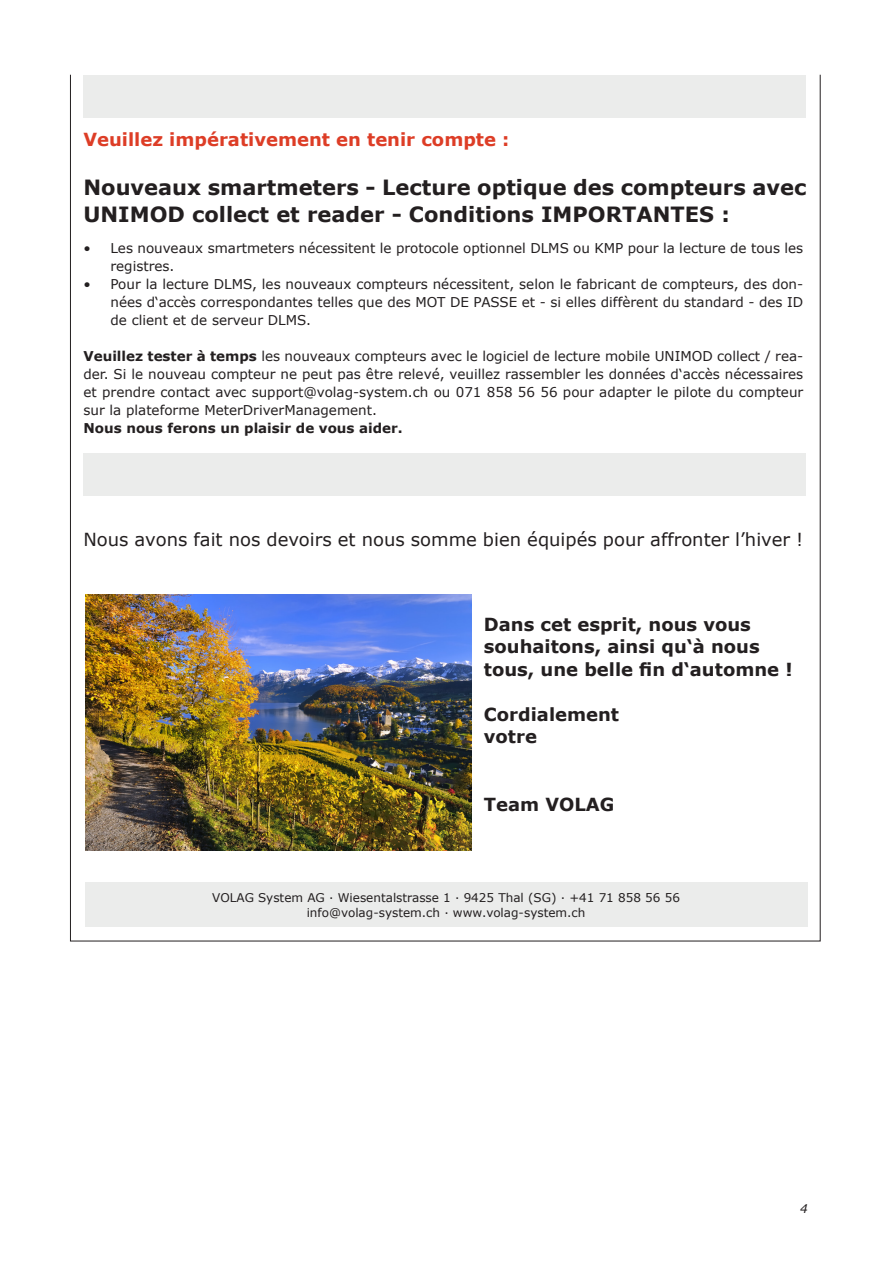
<style>
.page{position:relative;width:893px;height:1263px;background:#fff}
.page>*{position:absolute;margin:0;border:0;box-sizing:border-box;transform-origin:0 0}
.t1{font:700 21px/27px "Verdana";color:#231f20}
.t2{font:700 18px/22.5px "Verdana";color:#231f20}
.t3{font:18px "Verdana";color:#231f20}
.t4{font:700 18px "Verdana";color:#dd3d26}
.t5{font:13.5px/18px "Verdana";color:#231f20;text-align:justify}
.t6{font:700 13.5px "Verdana";color:#231f20}
.t7{font:12px "Verdana";color:#231f20}
.t8{font:italic 12px "Verdana";color:#231f20}
.s1{font-weight:700}
</style>
<div class="page">
<div style="left:83px;top:75px;width:723px;height:43px;background:#ebeceb"></div>
<div style="left:83px;top:453px;width:723px;height:43px;background:#ebeceb"></div>
<img style="left:85px;top:595px;width:386px;height:256px">
<div style="left:85px;top:882px;width:723px;height:45px;background:#ebeceb"></div>
<p class="t4" style="left:83px;top:127px;width:428px">Veuillez impérativement en tenir compte :</p>
<p class="t1" style="left:83px;top:174px;width:724px">Nouveaux smartmeters - Lecture optique des compteurs avec<br>UNIMOD collect et reader - Conditions IMPORTANTES :</p>
<p class="t5" style="left:110px;top:240px;width:694px;text-indent:-27px">• Les nouveaux smartmeters nécessitent le protocole optionnel DLMS ou KMP pour la lecture de tous les registres.</p>
<p class="t5" style="left:110px;top:276px;width:694px;text-indent:-27px">• Pour la lecture DLMS, les nouveaux compteurs nécessitent, selon le fabricant de compteurs, des don&shy;nées d‘accès correspondantes telles que des MOT DE PASSE et - si elles diffèrent du standard - des ID de client et de serveur DLMS.</p>
<p class="t5" style="left:83px;top:348px;width:721px"><span class="s1">Veuillez tester à temps</span> les nouveaux compteurs avec le logiciel de lecture mobile UNIMOD collect / rea&shy;der. Si le nouveau compteur ne peut pas être relevé, veuillez rassembler les données d‘accès nécessaires et prendre contact avec support@volag-system.ch ou 071 858 56 56 pour adapter le pilote du compteur sur la plateforme MeterDriverManagement.</p>
<p class="t6" style="left:83px;top:420px;width:321px">Nous nous ferons un plaisir de vous aider.</p>
<p class="t3" style="left:83px;top:528px;width:721px">Nous avons fait nos devoirs et nous somme bien équipés pour affronter l’hiver !</p>
<p class="t2" style="left:484px;top:613px;width:269px">Dans cet esprit, nous vous</p>
<p class="t2" style="left:484px;top:636px;width:310px">souhaitons, ainsi qu‘à nous tous, une belle fin d‘automne !</p>
<p class="t2" style="left:484px;top:703px;width:137px">Cordialement</p>
<p class="t2" style="left:484px;top:726px;width:55px">votre</p>
<p class="t2" style="left:484px;top:793px;width:132px">Team VOLAG</p>
<p class="t7" style="left:212px;top:890px;width:469px">VOLAG System AG · Wiesentalstrasse 1 · 9425 Thal (SG) · +41 71 858 56 56</p>
<p class="t7" style="left:307px;top:905px;width:280px">info@volag-system.ch · www.volag-system.ch</p>
<p class="t8" style="left:800px;top:1201px;width:9px">4</p>
</div>
